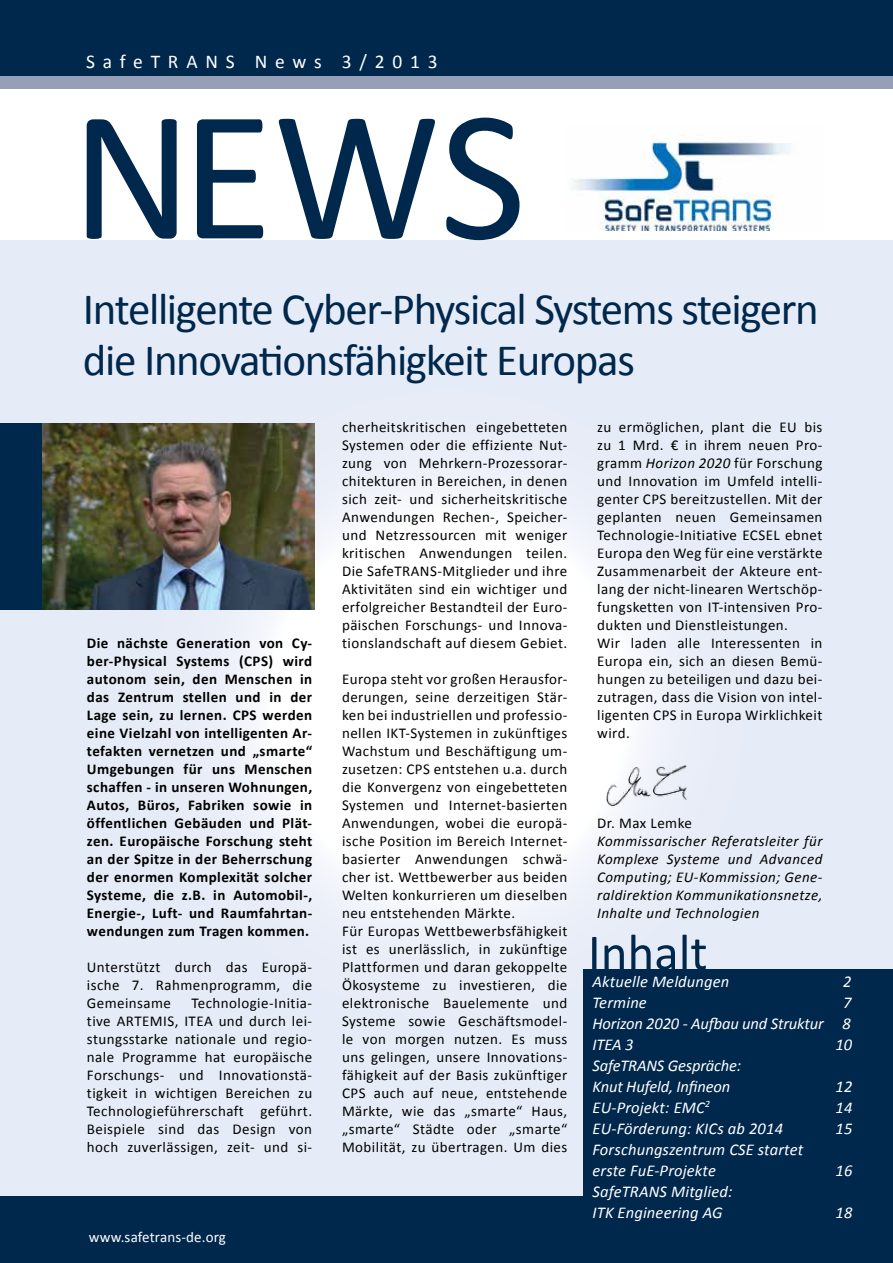
<style>
.page{position:relative;width:893px;height:1263px;background:#fff}
.page>*{position:absolute;margin:0;border:0;box-sizing:border-box;transform-origin:0 0}
.t1{font:188.4px "Calibri";color:#00274c}
.t2{font:51px "Calibri";color:#00274c}
.t3{font:45px/51px "Calibri";letter-spacing:-.03em;color:#00274c}
.t4{font:19.5px "Calibri";letter-spacing:.4em;color:#fff}
.t5{font:italic 16.5px/21px "Calibri";letter-spacing:.01em;color:#fff}
.t6{font:italic 16.5px/21px "Calibri";letter-spacing:-.01em;color:#fff}
.t7{font:15px/18px "Calibri";letter-spacing:.03em;color:#000;text-align:justify}
.t8{font:700 15px/18px "Calibri";letter-spacing:.03em;color:#000;text-align:justify}
.t9{font:italic 15px/18px "Calibri";letter-spacing:.03em;color:#000;text-align:justify}
.t10{font:15px "Calibri";letter-spacing:.01em;color:#fff}
.s1{font-style:italic}
</style>
<div class="page">
<div style="left:0;top:240px;width:893px;height:985px;background:#e6ecf7"></div>
<svg style="left:238px;top:423px;width:448px;height:504px"></svg>
<div style="left:583px;top:969px;width:310px;height:250px;background:#00274c"></div>
<img style="left:571px;top:142px;width:220px;height:88px">
<div style="left:0;top:0;width:893px;height:77px;background:#00274c"></div>
<div style="left:0;top:77px;width:893px;height:12px;background:#969fb5"></div>
<div style="left:0;top:1196px;width:893px;height:67px;background:#00274c"></div>
<div style="left:0;top:423px;width:310px;height:187px;background:#00274c"></div>
<img style="left:606px;top:766px;width:81px;height:41px">
<img style="left:43px;top:423px;width:271px;height:187px">
<h3 class="t4" style="left:86px;top:49px;width:353px">SafeTRANS News 3/2013</h3>
<h1 class="t1" style="left:71px;top:57px;width:457px">NEWS</h1>
<h3 class="t3" style="left:83px;top:284px;width:737px">Intelligente Cyber-Physical Systems steigern die Innovationsfähigkeit Europas</h3>
<p class="t8" style="left:87px;top:634px;width:227px">Die nächste Generation von Cy&shy;ber-Physical Systems (CPS) wird autonom sein, den Menschen in das Zentrum stellen und in der Lage sein, zu lernen. CPS werden eine Vielzahl von intelligenten Ar&shy;tefakten vernetzen und „smarte“ Umgebungen für uns Menschen schaffen - in unseren Wohnungen, Autos, Büros, Fabriken sowie in öffentlichen Gebäuden und Plät&shy;zen. Europäische Forschung steht an der Spitze in der Beherrschung der enormen Komplexität solcher Systeme, die z.B. in Automobil-, Energie-, Luft- und Raumfahrtan&shy;wendungen zum Tragen kommen.</p>
<p class="t7" style="left:87px;top:958px;width:227px">Unterstützt durch das Europä&shy;ische 7. Rahmenprogramm, die Gemeinsame</p>
<p class="t7" style="left:87px;top:994px;width:227px;text-indent:105px">Technologie-Initia&shy;tive ARTEMIS, ITEA und durch lei&shy;stungsstarke nationale und regio&shy;nale Programme hat europäische Forschungs- und Innovationstä&shy;tigkeit in wichtigen Bereichen zu Technologieführerschaft geführt.<br>Beispiele sind das Design von hoch zuverlässigen, zeit- und si-</p>
<p class="t10" style="left:89px;top:1228px;width:139px">www.safetrans-de.org</p>
<p class="t7" style="left:342px;top:418px;width:227px">cherheitskritischen eingebetteten Systemen oder die effiziente Nut&shy;zung von Mehrkern-Prozessorar&shy;chitekturen in Bereichen, in denen sich zeit- und sicherheitskritische Anwendungen Rechen-, Speicher&shy;und Netzressourcen mit weniger kritischen Anwendungen teilen.<br>Die SafeTRANS-Mitglieder und ihre Aktivitäten sind ein wichtiger und erfolgreicher Bestandteil der Euro&shy;päischen Forschungs- und Innova&shy;tionslandschaft auf diesem Gebiet.</p>
<p class="t7" style="left:342px;top:670px;width:227px;text-align:left">Europa steht vor großen Herausfor&shy;derungen, seine derzeitigen Stär&shy;ken bei industriellen und professio&shy;nellen IKT-Systemen in zukünftiges Wachstum und Beschäftigung um&shy;zusetzen: CPS entstehen u.a. durch die Konvergenz von eingebetteten Systemen und Internet-basierten Anwendungen, wobei die europä&shy;ische Position im Bereich Internet&shy;basierter Anwendungen schwä&shy;cher ist. Wettbewerber aus beiden Welten konkurrieren um dieselben neu entstehenden Märkte.<br>Für Europas Wettbewerbsfähigkeit ist es unerlässlich, in zukünftige Plattformen und daran gekoppelte Ökosysteme zu investieren, die elektronische Bauelemente und Systeme sowie Geschäftsmodel&shy;le von morgen nutzen. Es muss uns gelingen, unsere Innovations&shy;fähigkeit auf der Basis zukünftiger CPS auch auf neue, entstehende Märkte, wie das „smarte“ Haus, „smarte“ Städte oder „smarte“ Mobilität, zu übertragen. Um dies</p>
<p class="t7" style="left:597px;top:418px;width:227px;text-align:left">zu ermöglichen, plant die EU bis zu 1 Mrd. € in ihrem neuen Pro&shy;gramm <span class="s1">Horizon 2020</span> für Forschung und Innovation im Umfeld intelli&shy;genter CPS bereitzustellen. Mit der geplanten neuen Gemeinsamen<br>Technologie-Initiative ECSEL ebnet<br>Europa den Weg für eine verstärkte<br>Zusammenarbeit der Akteure ent&shy;lang der nicht-linearen Wertschöp&shy;fungsketten von IT-intensiven Pro&shy;dukten und Dienstleistungen.<br>Wir laden alle Interessenten in<br>Europa ein, sich an diesen Bemü&shy;hungen zu beteiligen und dazu bei&shy;zutragen, dass die Vision von intel&shy;ligenten CPS in Europa Wirklichkeit wird.</p>
<p class="t7" style="left:597px;top:814px;width:96px">Dr. Max Lemke</p>
<p class="t9" style="left:597px;top:831px;width:227px">Kommissarischer Referatsleiter für Komplexe Systeme und Advanced Computing; EU-Kommission; Gene&shy;raldirektion Kommunikationsnetze, Inhalte und Technologien</p>
<h2 class="t2" style="left:588px;top:920px;width:121px">Inhalt</h2>
<p class="t5" style="left:592px;top:970px;width:138px">Aktuelle Meldungen</p>
<p class="t5" style="left:843px;top:970px;width:10px">2</p>
<p class="t5" style="left:592px;top:991px;width:56px">Termine</p>
<p class="t5" style="left:592px;top:991px;width:261px;text-align:justify;text-indent:251px">7<br>Horizon 2020 - Aufbau und Struktur 8<br>ITEA 3</p>
<p class="t5" style="left:835px;top:1033px;width:18px">10</p>
<p class="t6" style="left:592px;top:1054px;width:150px">SafeTRANS Gespräche:<br>Knut Hufeld, Infineon</p>
<p class="t5" style="left:835px;top:1075px;width:18px">12</p>
<p class="t5" style="left:592px;top:1096px;width:119px">EU-Projekt: EMC<sup>2</sup></p>
<p class="t5" style="left:835px;top:1096px;width:18px">14</p>
<p class="t5" style="left:592px;top:1117px;width:192px">EU-Förderung: KICs ab 2014</p>
<p class="t5" style="left:835px;top:1117px;width:18px">15</p>
<p class="t5" style="left:592px;top:1138px;width:212px">Forschungszentrum CSE startet erste FuE-Projekte</p>
<p class="t5" style="left:835px;top:1159px;width:18px">16</p>
<p class="t5" style="left:592px;top:1180px;width:141px">SafeTRANS Mitglied:<br>ITK Engineering AG</p>
<p class="t5" style="left:835px;top:1201px;width:18px">18</p>
</div>
